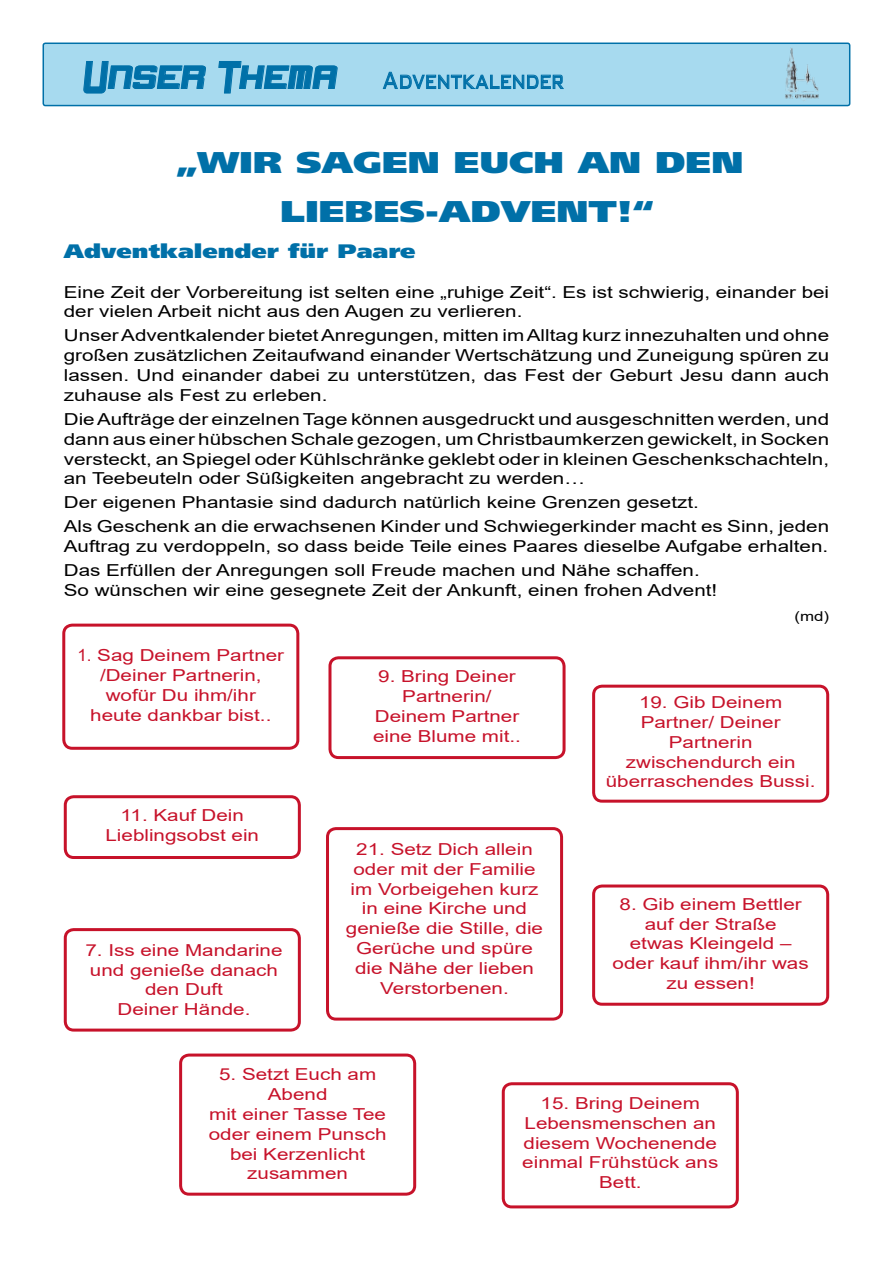
<style>
.page{position:relative;width:893px;height:1263px;background:#fff}
.page>*{position:absolute;margin:0;border:0;box-sizing:border-box;transform-origin:0 0}
.t1{font:300 31.5px "Bank Gothic BT";letter-spacing:-.005em;color:#0070a8;scale:.67 1}
.t2{font:30px/48.8px "Frutiger LT 95 Ult Blk";color:#0070a8;text-align:center;scale:1.25 1}
.t3{font:19.5px "Frutiger LT 95 Ult Blk";color:#0070a8;scale:1.25 1}
.t4{font:16.5px/19.8px "Arial";color:#000;scale:1.25 1}
.t5{font:16.5px/19.8px "Arial";color:#c7122a;text-align:center;scale:1.25 1}
.t6{font:13.5px "Arial";color:#000;scale:1.25 1}
.s1{font-family:"Never Say Die";font-weight:400;font-size:45px}
.s2{font-family:"Arial Narrow"}
</style>
<div class="page">
<div style="left:62px;top:624px;width:237px;height:126px;border:3px solid #c7122a;border-radius:9px"></div>
<div style="left:502px;top:1082px;width:237px;height:126px;border:3px solid #c7122a;border-radius:9px"></div>
<div style="left:64px;top:928px;width:237px;height:103px;border:3px solid #c7122a;border-radius:9px"></div>
<div style="left:326px;top:827px;width:237px;height:193px;border:3px solid #c7122a;border-radius:9px"></div>
<div style="left:64px;top:795px;width:237px;height:64px;border:3px solid #c7122a;border-radius:9px"></div>
<div style="left:592px;top:884px;width:237px;height:122px;border:3px solid #c7122a;border-radius:9px"></div>
<div style="left:592px;top:685px;width:237px;height:118px;border:3px solid #c7122a;border-radius:9px"></div>
<div style="left:328px;top:656px;width:238px;height:103px;border:3px solid #c7122a;border-radius:9px"></div>
<div style="left:179px;top:1053px;width:237px;height:143px;border:3px solid #c7122a;border-radius:9px"></div>
<div style="left:43px;top:43px;width:807px;height:63px;background:#a7daef;border-radius:2px"></div>
<div style="left:43px;top:43px;width:807px;height:63px;border:2px solid #0070a8;border-radius:2px"></div>
<svg style="left:382px;top:72px;width:182px;height:17px"></svg>
<svg style="left:83px;top:61px;width:123px;height:33px"></svg>
<svg style="left:218px;top:61px;width:120px;height:33px"></svg>
<img style="left:785px;top:48px;width:34px;height:53px">
<h1 class="t1" style="left:85px;top:63px;width:716px"><span class="s1">Unser Thema</span> Adventkalender</h1>
<h2 class="t2" style="left:177px;top:138px;width:455px">„WIR SAGEN EUCH AN DEN<br>LIEBES-ADVENT!“</h2>
<p class="t3" style="left:64px;top:239px;width:283px">ADVENTKALENDER FÜR PAARE</p>
<p class="t4" style="left:64px;top:282px;width:614px">Eine Zeit der Vorbereitung ist selten eine „ruhige Zeit“. Es ist schwierig, einander bei der vielen Arbeit nicht aus den Augen zu verlieren.</p>
<p class="t4" style="left:64px;top:326px;width:614px;text-align:justify">Unser Adventkalender bietet Anregungen, mitten im Alltag kurz innezuhalten und ohne großen zusätzlichen Zeitaufwand einander Wertschätzung und Zuneigung spüren zu lassen. Und einander dabei zu unterstützen, das Fest der Geburt Jesu dann auch zuhause als Fest zu erleben.</p>
<p class="t4" style="left:64px;top:409px;width:614px;text-align:justify">Die Aufträge der einzelnen Tage können ausgedruckt und ausgeschnitten werden, und dann aus einer hübschen Schale gezogen, um Christbaumkerzen gewickelt, in Socken versteckt, an Spiegel oder Kühlschränke geklebt oder in kleinen Geschenkschachteln, an Teebeuteln oder Süßigkeiten angebracht zu werden…</p>
<p class="t4" style="left:64px;top:490px;width:614px;line-height:24px">Der eigenen Phantasie sind dadurch natürlich keine Grenzen gesetzt.<br>Als Geschenk an die erwachsenen Kinder und Schwiegerkinder macht es Sinn, jeden</p>
<p class="t4" style="left:64px;top:534px;width:613px;line-height:24px">Auftrag zu verdoppeln, so dass beide Teile eines Paares dieselbe Aufgabe erhalten.<br>Das Erfüllen der Anregungen soll Freude machen und Nähe schaffen.</p>
<p class="t4" style="left:64px;top:580px;width:524px">So wünschen wir eine gesegnete Zeit der Ankunft, einen frohen Advent!</p>
<p class="t6" style="left:794px;top:607px;width:29px">(md)</p>
<p class="t5" style="left:77px;top:645px;width:167px"><span class="s2">1.</span> Sag Deinem Partner /Deiner Partnerin, wofür Du ihm/ihr<br>heute dankbar bist..</p>
<p class="t5" style="left:105px;top:805px;width:124px">11. Kauf Dein<br>Lieblingsobst ein</p>
<p class="t5" style="left:85px;top:940px;width:159px">7. Iss eine Mandarine und genieße danach den Duft<br>Deiner Hände.</p>
<p class="t5" style="left:373px;top:666px;width:120px">9. Bring Deiner<br>Partnerin/<br>Deinem Partner eine Blume mit..</p>
<p class="t5" style="left:346px;top:839px;width:159px">21. Setz Dich allein oder mit der Familie im Vorbeigehen kurz in eine Kirche und genieße die Stille, die<br>Gerüche und spüre die Nähe der lieben<br>Verstorbenen.</p>
<p class="t5" style="left:606px;top:692px;width:169px">19. Gib Deinem<br>Partner/ Deiner<br>Partnerin zwischendurch ein überraschendes Bussi.</p>
<p class="t5" style="left:613px;top:894px;width:158px">8. Gib einem Bettler auf der Straße<br>etwas Kleingeld – oder kauf ihm/ihr was zu essen!</p>
<p class="t5" style="left:209px;top:1064px;width:144px">5. Setzt Euch am<br>Abend<br>mit einer Tasse Tee oder einem Punsch bei Kerzenlicht zusammen</p>
<p class="t5" style="left:522px;top:1093px;width:158px">15. Bring Deinem<br>Lebensmenschen an diesem Wochenende einmal Frühstück ans<br>Bett.</p>
</div>
